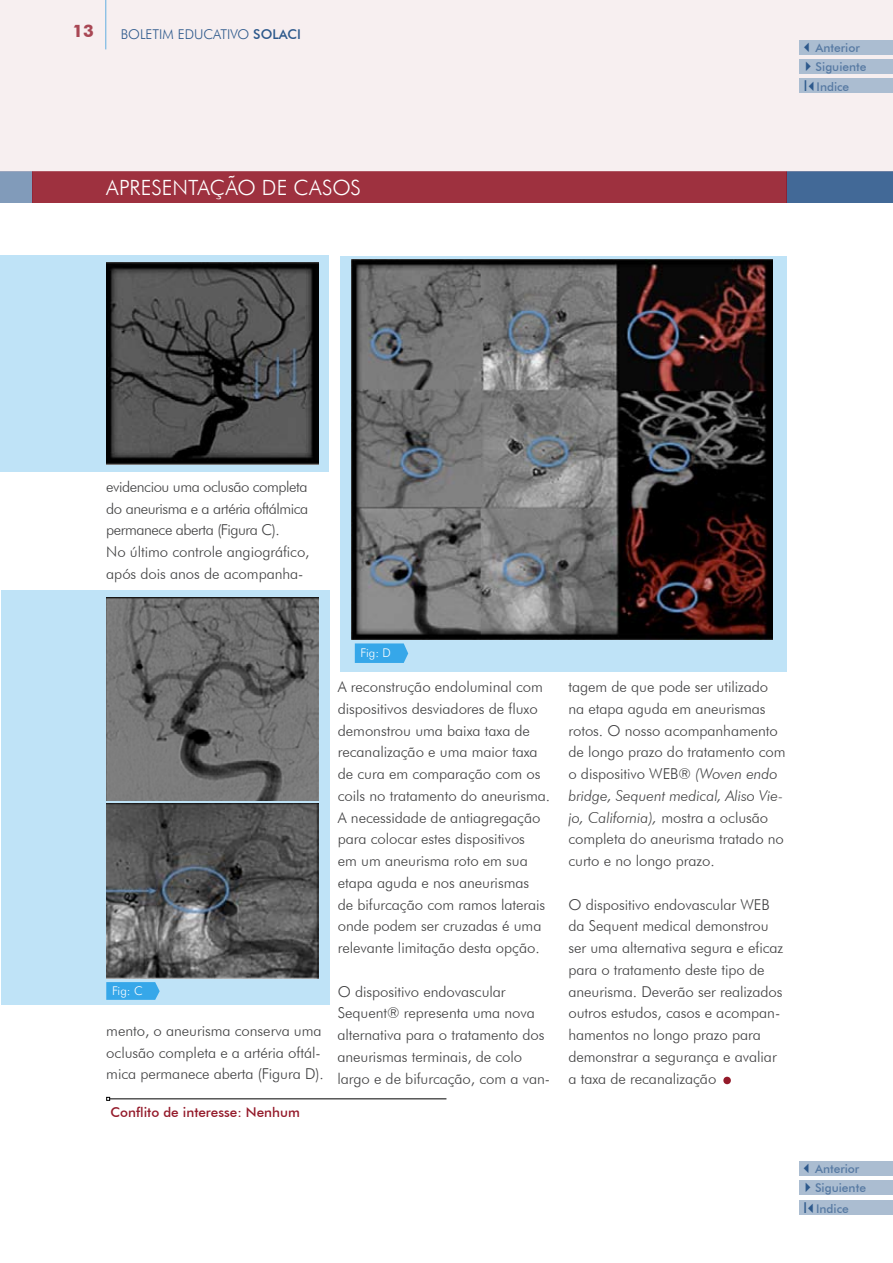
<style>
.page{position:relative;width:893px;height:1263px;background:#fff}
.page>*{position:absolute;margin:0;border:0;box-sizing:border-box;transform-origin:0 0}
.t1{font:300 75px "Futura BT";color:#941a2a}
.t2{font:300 21px "Futura BT";color:#fff}
.t3{font:700 17.25px "Futura BT";color:#941a2a}
.t4{font:300 15px/21.8px "Futura BT";letter-spacing:-.005em;color:#414142}
.t5{font:300 15px/21.8px "Futura BT";letter-spacing:-.03em;color:#414142}
.t6{font:500 13.5px "Futura BT";color:#941a2a}
.t7{font:300 13.5px "Futura BT";color:#2d598c}
.t8{font:500 12px/20.5px "Futura BT";color:#577aa3}
.t9{font:300 12px "Futura BT";letter-spacing:-.02em;color:#fff}
.s1{font-weight:500}
.s2{color:#2d598c}
.s3{font-family:"Arial";font-weight:400;font-size:15px;color:#2d598c}
.s4{font-style:italic}
</style>
<div class="page">
<div style="left:0;top:171px;width:33px;height:32px;background:#819bba"></div>
<div style="left:787px;top:171px;width:106px;height:32px;background:#426997"></div>
<div style="left:33px;top:171px;width:754px;height:32px;background:#9e313f"></div>
<div style="left:0;top:0;width:893px;height:171px;background:#f7eff0"></div>
<div style="left:799px;top:1162px;width:93px;height:14px;background:#abbdd1"></div>
<div style="left:799px;top:1181px;width:93px;height:14px;background:#abbdd1"></div>
<div style="left:799px;top:1200px;width:93px;height:14px;background:#abbdd1"></div>
<div style="left:799px;top:41px;width:94px;height:14px;background:#abbdd1"></div>
<div style="left:799px;top:60px;width:94px;height:14px;background:#abbdd1"></div>
<div style="left:799px;top:79px;width:94px;height:14px;background:#abbdd1"></div>
<div style="left:0;top:255px;width:328px;height:217px;background:#bfe3f7"></div>
<svg style="left:340px;top:256px;width:447px;height:416px;background:#b1d3e5"></svg>
<div style="left:1px;top:590px;width:328px;height:414px;background:#bfe3f7"></div>
<img style="left:106px;top:262px;width:213px;height:203px">
<img style="left:106px;top:598px;width:213px;height:202px">
<img style="left:352px;top:260px;width:420px;height:379px">
<svg style="left:106px;top:982px;width:54px;height:18px"></svg>
<svg style="left:355px;top:643px;width:53px;height:20px"></svg>
<hr style="left:110px;top:1098px;width:336px;height:1px;background:#000">
<svg style="left:106px;top:1097px;width:4px;height:4px"></svg>
<img style="left:106px;top:803px;width:213px;height:175px">
<p class="t3" style="left:73px;top:21px;width:23px">13</p>
<p class="t7" style="left:121px;top:26px;width:182px">BOLETIM EDUCATIVO <span class="s1">SOLACI</span></p>
<h2 class="t2" style="left:106px;top:175px;width:256px">APRESENTAÇÃO DE CASOS</h2>
<p class="t8" style="left:801px;top:37px;width:61px"><span class="s2">✓</span>Anterior</p>
<p class="t8" style="left:801px;top:56px;width:67px"><span class="s2">✔</span>Siguiente<br><span class="s3">I</span><span class="s2">✓</span>Indice</p>
<p class="t5" style="left:106px;top:476px;width:205px">evidenciou uma oclusão completa do aneurisma e a artéria oftálmica permanece aberta (Figura C).<br>No último controle angiográfico, após dois anos de acompanha-</p>
<p class="t9" style="left:112px;top:984px;width:32px">Fig: C</p>
<p class="t4" style="left:106px;top:1019px;width:219px">mento, o aneurisma conserva uma oclusão completa e a artéria oftál&shy;mica permanece aberta (Figura D).</p>
<p class="t6" style="left:111px;top:1104px;width:191px">Conflito de interesse: Nenhum</p>
<p class="t9" style="left:361px;top:645px;width:32px">Fig: D</p>
<p class="t4" style="left:338px;top:676px;width:214px">A reconstrução endoluminal com dispositivos desviadores de fluxo demonstrou uma baixa taxa de recanalização e uma maior taxa de cura em comparação com os coils no tratamento do aneurisma.<br>A necessidade de antiagregação para colocar estes dispositivos<br>em um aneurisma roto em sua etapa aguda e nos aneurismas<br>de bifurcação com ramos laterais onde podem ser cruzadas é uma relevante limitação desta opção.</p>
<p class="t4" style="left:337px;top:980px;width:214px">O dispositivo endovascular<br>Sequent® representa uma nova alternativa para o tratamento dos aneurismas terminais, de colo largo e de bifurcação, com a van-</p>
<p class="t4" style="left:568px;top:676px;width:219px">tagem de que pode ser utilizado na etapa aguda em aneurismas rotos. O nosso acompanhamento de longo prazo do tratamento com o dispositivo WEB® <span class="s4">(Woven endo bridge, Sequent medical, Aliso Vie&shy;jo, California),</span> mostra a oclusão completa do aneurisma tratado no curto e no longo prazo.</p>
<p class="t4" style="left:568px;top:893px;width:216px">O dispositivo endovascular WEB da Sequent medical demonstrou ser uma alternativa segura e eficaz para o tratamento deste tipo de aneurisma. Deverão ser realizados outros estudos, casos e acompan&shy;hamentos no longo prazo para demonstrar a segurança e avaliar a taxa de recanalização</p>
<h1 class="t1" style="left:716px;top:1011px;width:23px">.</h1>
<p class="t8" style="left:800px;top:1158px;width:61px"><span class="s2">✓</span>Anterior</p>
<p class="t8" style="left:800px;top:1177px;width:67px"><span class="s2">✔</span>Siguiente<br><span class="s3">I</span><span class="s2">✓</span>Indice</p>
</div>
